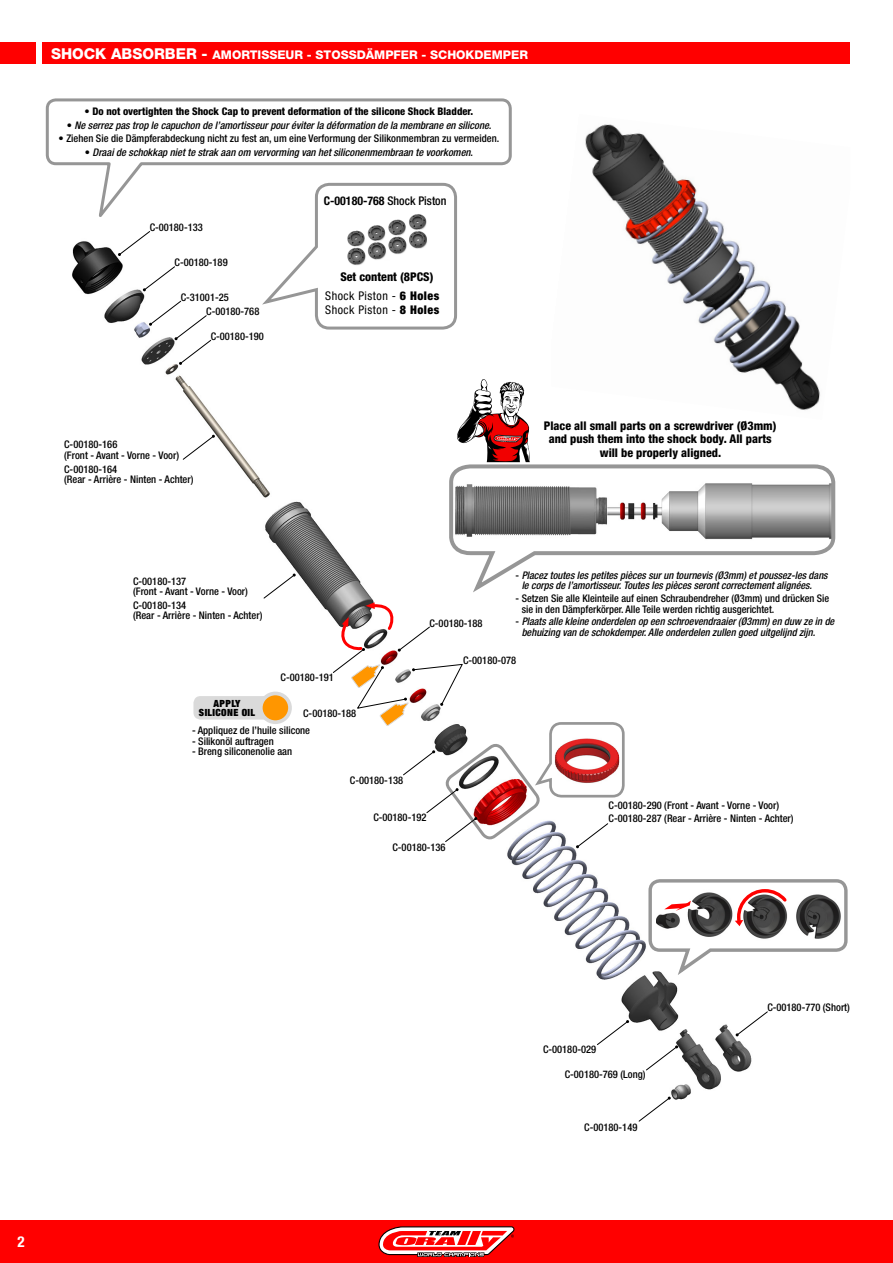
<style>
.page{position:relative;width:893px;height:1263px;background:#fff}
.page>*{position:absolute;margin:0;border:0;box-sizing:border-box;transform-origin:0 0}
.t1{font:700 condensed 15px "Helvetica Neue LT Std";color:#fff}
.t2{font:800 condensed 12px/13.5px "Helvetica Neue LT Std";color:#000;text-align:center}
.t3{font:800 12px "Helvetica Neue LT Std";color:#fff}
.t4{font:condensed 12px/14.4px "Helvetica Neue LT Std";letter-spacing:.04em;color:#000}
.t5{font:700 condensed 12px "Helvetica Neue LT Std";color:#000}
.t6{font:500 condensed 10.5px/10.5px "Helvetica Neue LT Std";color:#000}
.t7{font:italic 500 condensed 10.5px/10.5px "Helvetica Neue LT Std";color:#000}
.t8{font:800 condensed 10.5px "Helvetica Neue LT Std";color:#000}
.t9{font:900 condensed 9.9px/8.7px "Helvetica Neue LT Std";letter-spacing:.04em;color:#000;text-align:center}
.s1{font-size:15px}
.s2{font-weight:500}
.s3{font-style:normal}
.s4{font-weight:900}
</style>
<div class="page">
<div style="left:0;top:1220px;width:893px;height:43px;background:#f00"></div>
<svg style="left:378px;top:1226px;width:136px;height:31px"></svg>
<img style="left:72px;top:241px;width:680px;height:859px">
<div style="left:193px;top:696px;width:84px;height:23px;background:#dadada;border-radius:7px"></div>
<div style="left:261px;top:693px;width:29px;height:29px;background:#ff9600;border-radius:50%"></div>
<div style="left:259px;top:692px;width:33px;height:32px;border:4px solid #dadada;border-radius:50%"></div>
<svg style="left:647px;top:877px;width:201px;height:102px"></svg>
<svg style="left:447px;top:462px;width:389px;height:135px"></svg>
<svg style="left:456px;top:379px;width:75px;height:83px"></svg>
<svg style="left:258px;top:227px;width:201px;height:104px"></svg>
<img style="left:345px;top:227px;width:85px;height:42px">
<img style="left:551px;top:124px;width:269px;height:296px">
<svg style="left:45px;top:98px;width:467px;height:129px"></svg>
<svg style="left:118px;top:231px;width:33px;height:25px"></svg>
<svg style="left:143px;top:266px;width:33px;height:25px"></svg>
<svg style="left:263px;top:573px;width:33px;height:26px"></svg>
<svg style="left:182px;top:435px;width:33px;height:25px"></svg>
<svg style="left:596px;top:1020px;width:33px;height:26px"></svg>
<svg style="left:645px;top:1045px;width:33px;height:26px"></svg>
<svg style="left:736px;top:1011px;width:32px;height:25px"></svg>
<svg style="left:638px;top:1096px;width:33px;height:26px"></svg>
<svg style="left:149px;top:300px;width:63px;height:65px"></svg>
<svg style="left:332px;top:602px;width:294px;height:246px"></svg>
<div style="left:43px;top:43px;width:807px;height:21px;background:#f00"></div>
<div style="left:0;top:43px;width:36px;height:21px;background:#f00"></div>
<p class="t3" style="left:51px;top:47px;width:478px"><span class="s1">SHOCK ABSORBER -</span> AMORTISSEUR - STOSSDÄMPFER - SCHOKDEMPER</p>
<p class="t8" style="left:85px;top:105px;width:390px"><span class="s2">•</span> Do not overtighten the Shock Cap to prevent deformation of the silicone Shock Bladder.</p>
<p class="t7" style="left:67px;top:120px;width:426px"><span class="s3">•</span> Ne serrez pas trop le capuchon de l’amortisseur pour éviter la déformation de la membrane en silicone.</p>
<p class="t6" style="left:59px;top:133px;width:442px">• Ziehen Sie die Dämpferabdeckung nicht zu fest an, um eine Verformung der Silikonmembran zu vermeiden.</p>
<p class="t7" style="left:85px;top:147px;width:390px"><span class="s3">•</span> Draai de schokkap niet te strak aan om vervorming van het siliconenmembraan te voorkomen<span class="s3">.</span></p>
<p class="t6" style="left:150px;top:222px;width:55px">C-00180-133</p>
<p class="t6" style="left:175px;top:257px;width:55px">C-00180-189</p>
<p class="t6" style="left:181px;top:292px;width:50px">C-31001-25</p>
<p class="t6" style="left:206px;top:306px;width:55px">C-00180-768</p>
<p class="t6" style="left:211px;top:331px;width:55px">C-00180-190</p>
<p class="t6" style="left:64px;top:439px;width:116px">C-00180-166<br>(Front - Avant - Vorne - Voor)</p>
<p class="t6" style="left:64px;top:464px;width:131px">C-00180-164<br>(Rear - Arrière - Ninten - Achter)</p>
<p class="t5" style="left:324px;top:193px;width:124px">C-00180-768 <span class="s2">Shock Piston</span></p>
<p class="t2" style="left:340px;top:269px;width:95px">Set content (8PCS)</p>
<p class="t4" style="left:325px;top:288px;width:116px">Shock Piston - <span class="s4">6 Holes<br></span>Shock Piston - <span class="s4">8 Holes</span></p>
<p class="t2" style="left:544px;top:418px;width:234px">Place all small parts on a screwdriver (Ø3mm) and push them into the shock body. All parts will be properly aligned.</p>
<p class="t6" style="left:133px;top:575px;width:116px">C-00180-137<br>(Front - Avant - Vorne - Voor)</p>
<p class="t6" style="left:133px;top:600px;width:131px">C-00180-134<br>(Rear - Arrière - Ninten - Achter)</p>
<p class="t9" style="left:199px;top:699px;width:58px">APPLY<br>SILICONE OIL</p>
<p class="t6" style="left:281px;top:672px;width:55px">C-00180-191</p>
<p class="t6" style="left:303px;top:707px;width:55px">C-00180-188</p>
<p class="t6" style="left:429px;top:617px;width:55px">C-00180-188</p>
<p class="t7" style="left:522px;top:570px;width:307px;text-indent:-6px"><span class="s3">-</span> Placez toutes les petites pièces sur un tournevis (Ø3mm) et poussez-les dans le corps de l’amortisseur. Toutes les pièces seront correctement alignées.</p>
<p class="t6" style="left:522px;top:593px;width:309px;text-indent:-6px">- Setzen Sie alle Kleinteile auf einen Schraubendreher (Ø3mm) und drücken Sie sie in den Dämpferkörper. Alle Teile werden richtig ausgerichtet.</p>
<p class="t7" style="left:522px;top:616px;width:314px;text-indent:-6px"><span class="s3">-</span> Plaats alle kleine onderdelen op een schroevendraaier (Ø3mm) en duw ze in de behuizing van de schokdemper. Alle onderdelen zullen goed uitgelijnd zijn.</p>
<p class="t6" style="left:463px;top:655px;width:55px">C-00180-078</p>
<p class="t6" style="left:192px;top:725px;width:120px">- Appliquez de l’huile silicone</p>
<p class="t6" style="left:192px;top:735px;width:83px">- Silikonöl auftragen</p>
<p class="t6" style="left:192px;top:746px;width:102px">- Breng siliconenolie aan</p>
<p class="t6" style="left:350px;top:775px;width:55px">C-00180-138</p>
<p class="t6" style="left:373px;top:812px;width:55px">C-00180-192</p>
<p class="t6" style="left:392px;top:841px;width:55px">C-00180-136</p>
<p class="t6" style="left:609px;top:800px;width:172px">C-00180-290 (Front - Avant - Vorne - Voor)</p>
<p class="t6" style="left:609px;top:813px;width:187px">C-00180-287 (Rear - Arrière - Ninten - Achter)</p>
<h1 class="t1" style="left:18px;top:1233px;width:9px">2</h1>
<p class="t6" style="left:543px;top:1044px;width:55px">C-00180-029</p>
<p class="t6" style="left:565px;top:1069px;width:82px">C-00180-769 (Long)</p>
<p class="t6" style="left:584px;top:1122px;width:55px">C-00180-149</p>
<p class="t6" style="left:767px;top:1002px;width:84px">C-00180-770 (Short)</p>
</div>
